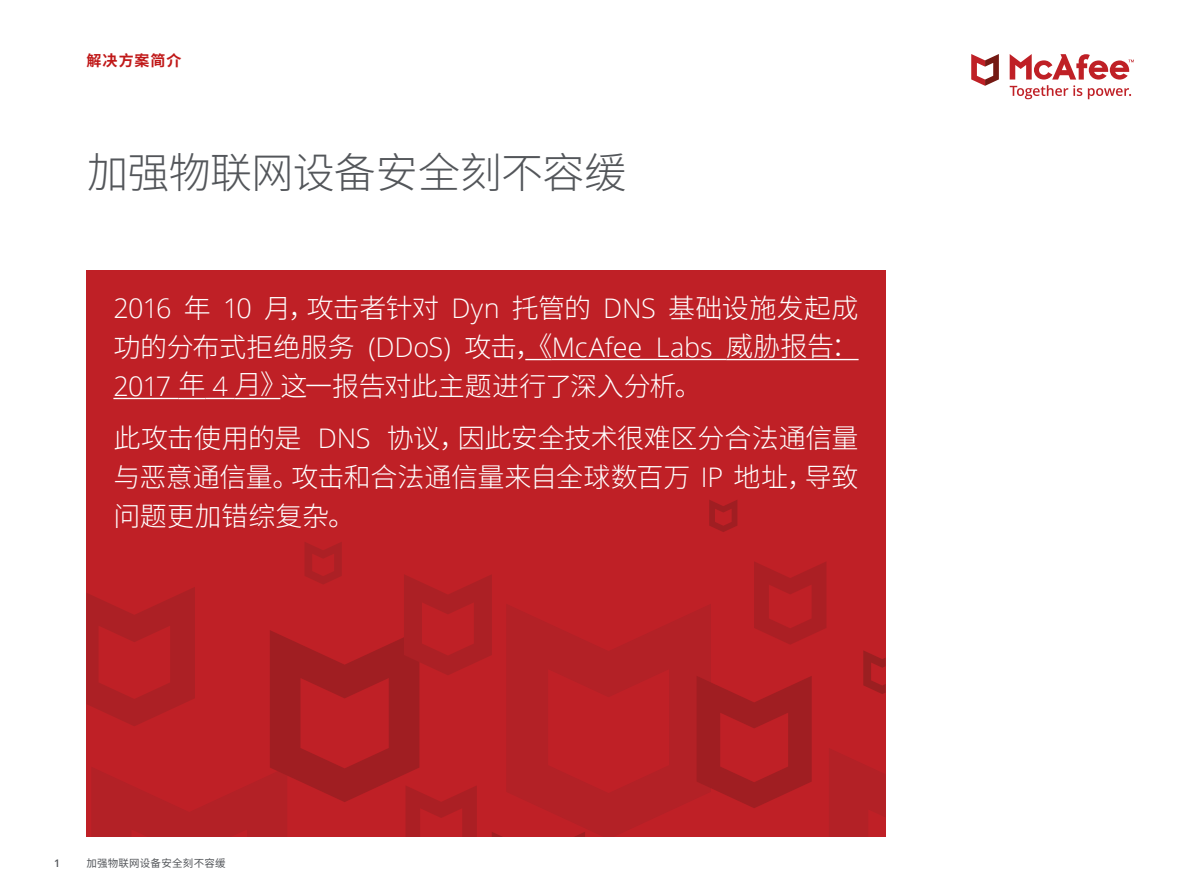
<style>
.page{position:relative;width:1188px;height:891px;background:#fff}
.page>*{position:absolute;margin:0;border:0;box-sizing:border-box;transform-origin:0 0}
.t1{font:300 42px "Noto Sans CJ Ksc";letter-spacing:-.015em;color:#53565a}
.t2{font:300 27px/39px "Noto Sans CJ Ksc";letter-spacing:-.005em;color:#fff;text-align:justify}
.t3{font:700 15px "Noto Sans CJ Ksc";letter-spacing:.065em;color:#c01818}
.t4{font:10.5px "Noto Sans CJ Ksc";letter-spacing:.02em;color:#53565a}
.t5{font:600 10.5px "Open Sans";color:#53565a}
.s1{font-family:"Open Sans"}
</style>
<div class="page">
<svg style="left:971px;top:54px;width:28px;height:32px"></svg>
<svg style="left:1010px;top:54px;width:124px;height:45px"></svg>
<div style="left:86px;top:270px;width:800px;height:567px;background:#bf2026"></div>
<svg style="left:585px;top:604px;width:126px;height:233px;fill:#b32026"></svg>
<svg style="left:697px;top:676px;width:115px;height:132px"></svg>
<svg style="left:754px;top:562px;width:72px;height:83px"></svg>
<svg style="left:709px;top:500px;width:28px;height:32px"></svg>
<svg style="left:863px;top:650px;width:23px;height:44px"></svg>
<svg style="left:829px;top:749px;width:56px;height:88px"></svg>
<svg style="left:86px;top:542px;width:499px;height:295px"></svg>
<svg style="left:525px;top:359px;width:27px;height:1px"></svg>
<hr style="left:552px;top:359px;width:174px;height:1px;background:#fff">
<hr style="left:726px;top:359px;width:133px;height:1px;background:#fff">
<hr style="left:113px;top:398px;width:65px;height:1px;background:#fff">
<svg style="left:178px;top:398px;width:27px;height:1px"></svg>
<hr style="left:205px;top:398px;width:30px;height:1px;background:#fff">
<hr style="left:235px;top:398px;width:45px;height:1px;background:#fff">
<p class="t3" style="left:86px;top:52px;width:97px">解决方案简介</p>
<h1 class="t1" style="left:86px;top:149px;width:542px">加强物联网设备安全刻不容缓</h1>
<p class="t2" style="left:113px;top:290px;width:747px"><span class="s1">2016</span> 年 <span class="s1">10</span> 月，攻击者针对 <span class="s1">Dyn</span> 托管的 <span class="s1">DNS</span> 基础设施发起成功的分布式拒绝服务 <span class="s1">(DDoS)</span> 攻击，《<span class="s1">McAfee Labs</span> 威胁报告：<span class="s1">2017</span> 年 <span class="s1">4</span> 月》这一报告对此主题进行了深入分析。</p>
<p class="t2" style="left:113px;top:420px;width:747px">此攻击使用的是 <span class="s1">DNS</span> 协议，因此安全技术很难区分合法通信量与恶意通信量。攻击和合法通信量来自全球数百万 <span class="s1">IP</span> 地址，导致问题更加错综复杂。</p>
<p class="t5" style="left:54px;top:856px;width:7px">1</p>
<p class="t4" style="left:86px;top:857px;width:141px">加强物联网设备安全刻不容缓</p>
</div>
